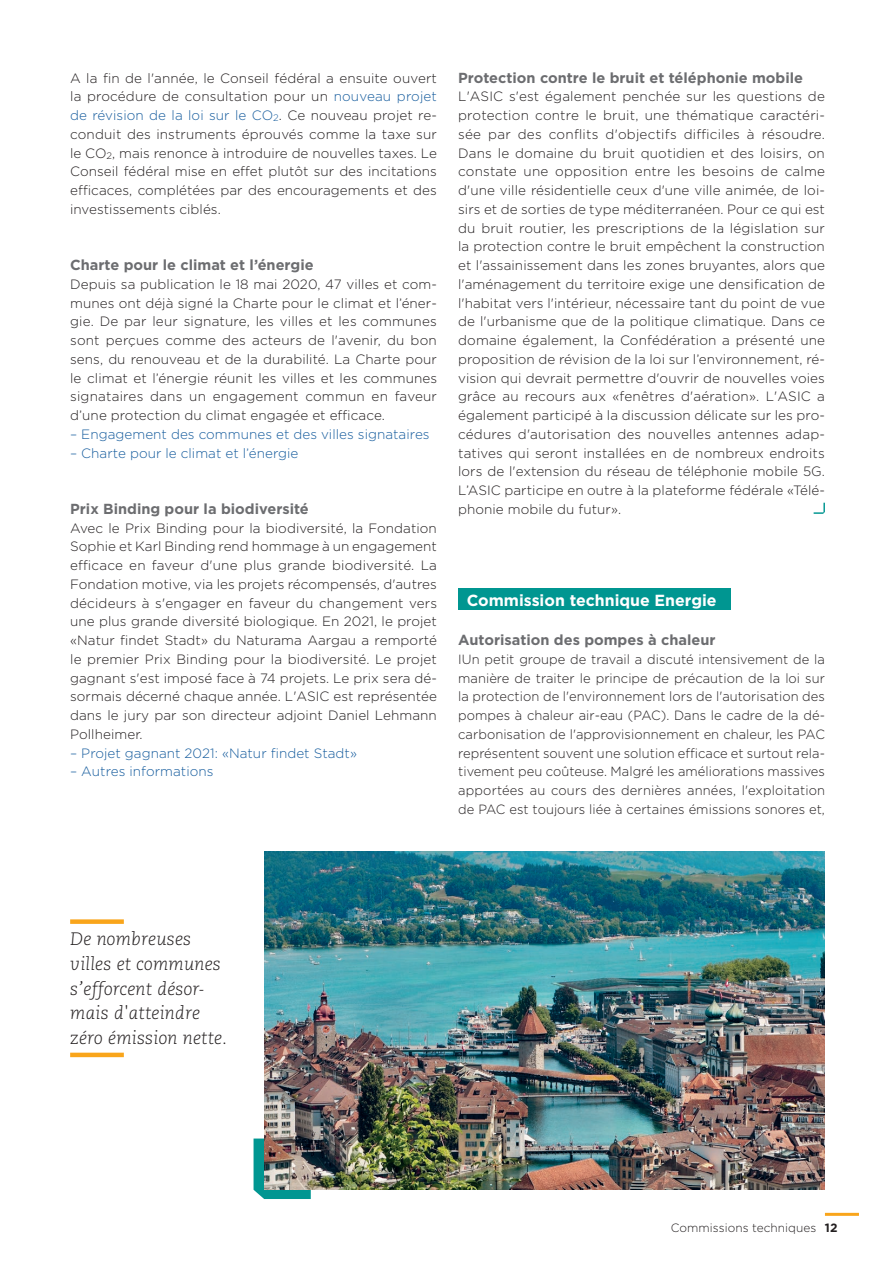
<style>
.page{position:relative;width:893px;height:1263px;background:#fff}
.page>*{position:absolute;margin:0;border:0;box-sizing:border-box;transform-origin:0 0}
.t1{font:italic 300 18px/24.8px "Caecilia LT Pro 46";letter-spacing:.01em;color:#231f20}
.t2{font:700 16.05px "Gotham";color:#fff}
.t3{font:700 14.55px "Gotham";color:#6c6d70}
.t4{font:300 13.5px/18.8px "Gotham";letter-spacing:.005em;color:#231f20;text-align:justify}
.t5{font:300 13.5px "Gotham";letter-spacing:.005em;color:#175d9e}
.t6{font:300 13.35px/18.8px "Gotham";letter-spacing:.005em;color:#231f20;text-align:justify}
.t7{font:300 12px "Gotham";letter-spacing:.005em;color:#231f20}
.t8{font:700 12px "Gotham";color:#231f20}
.s1{color:#175d9e}
</style>
<div class="page">
<hr style="left:825px;top:1213px;width:34px;height:3px;background:#f9a51b">
<svg style="left:254px;top:1138px;width:57px;height:61px"></svg>
<img style="left:264px;top:851px;width:561px;height:338px">
<div style="left:70px;top:919px;width:54px;height:5px;background:#f9a51b"></div>
<hr style="left:70px;top:1053px;width:54px;height:4px;background:#f9a51b">
<svg style="left:814px;top:503px;width:11px;height:11px"></svg>
<div style="left:458px;top:589px;width:272px;height:21px;background:#009691"></div>
<p class="t4" style="left:70px;top:68px;width:368px">A la fin de l'année, le Conseil fédéral a ensuite ouvert la procédure de consultation pour un <span class="s1">nouveau projet de révision de la loi sur le CO</span><sub>2</sub>. Ce nouveau projet re&shy;conduit des instruments éprouvés comme la taxe sur le CO<sub>2</sub>, mais renonce à introduire de nouvelles taxes. Le Conseil fédéral mise en effet plutôt sur des incitations efficaces, complétées par des encouragements et des investissements ciblés.</p>
<p class="t3" style="left:70px;top:255px;width:245px">Charte pour le climat et l’énergie</p>
<p class="t4" style="left:70px;top:274px;width:368px">Depuis sa publication le 18 mai 2020, 47 villes et com&shy;munes ont déjà signé la Charte pour le climat et l’éner&shy;gie. De par leur signature, les villes et les communes sont perçues comme des acteurs de l'avenir, du bon sens, du renouveau et de la durabilité. La Charte pour le climat et l’énergie réunit les villes et les communes signataires dans un engagement commun en faveur d’une protection du climat engagée et efficace.</p>
<p class="t5" style="left:70px;top:425px;width:361px">– Engagement des communes et des villes signataires</p>
<p class="t5" style="left:70px;top:444px;width:230px">– Charte pour le climat et l’énergie</p>
<p class="t3" style="left:70px;top:499px;width:240px">Prix Binding pour la biodiversité</p>
<p class="t4" style="left:70px;top:518px;width:368px">Avec le Prix Binding pour la biodiversité, la Fondation Sophie et Karl Binding rend hommage à un engagement efficace en faveur d'une plus grande biodiversité. La Fondation motive, via les projets récompensés, d'autres décideurs à s'engager en faveur du changement vers une plus grande diversité biologique. En 2021, le projet «Natur findet Stadt» du Naturama Aargau a remporté le premier Prix Binding pour la biodiversité. Le projet gagnant s'est imposé face à 74 projets. Le prix sera dé&shy;sormais décerné chaque année. L'ASIC est représentée dans le jury par son directeur adjoint Daniel Lehmann Pollheimer.</p>
<p class="t5" style="left:70px;top:744px;width:288px">– Projet gagnant 2021: «Natur findet Stadt»</p>
<p class="t5" style="left:70px;top:763px;width:145px">– Autres informations</p>
<p class="t3" style="left:458px;top:68px;width:346px">Protection contre le bruit et téléphonie mobile</p>
<p class="t4" style="left:458px;top:87px;width:368px">L'ASIC s'est également penchée sur les questions de protection contre le bruit, une thématique caractéri&shy;sée par des conflits d'objectifs difficiles à résoudre.<br>Dans le domaine du bruit quotidien et des loisirs, on constate une opposition entre les besoins de calme d'une ville résidentielle ceux d'une ville animée, de loi&shy;sirs et de sorties de type méditerranéen. Pour ce qui est du bruit routier, les prescriptions de la législation sur la protection contre le bruit empêchent la construction et l'assainissement dans les zones bruyantes, alors que l'aménagement du territoire exige une densification de l'habitat vers l'intérieur, nécessaire tant du point de vue de l'urbanisme que de la politique climatique. Dans ce domaine également, la Confédération a présenté une proposition de révision de la loi sur l’environnement, ré&shy;vision qui devrait permettre d'ouvrir de nouvelles voies grâce au recours aux «fenêtres d'aération». L'ASIC a également participé à la discussion délicate sur les pro&shy;cédures d'autorisation des nouvelles antennes adap&shy;tatives qui seront installées en de nombreux endroits lors de l'extension du réseau de téléphonie mobile 5G.<br>L’ASIC participe en outre à la plateforme fédérale «Télé&shy;phonie mobile du futur».</p>
<p class="t2" style="left:467px;top:589px;width:252px">Commission technique Energie</p>
<p class="t3" style="left:458px;top:630px;width:259px">Autorisation des pompes à chaleur</p>
<p class="t6" style="left:458px;top:649px;width:368px">IUn petit groupe de travail a discuté intensivement de la manière de traiter le principe de précaution de la loi sur la protection de l'environnement lors de l'autorisation des pompes à chaleur air-eau (PAC). Dans le cadre de la dé&shy;carbonisation de l'approvisionnement en chaleur, les PAC représentent souvent une solution efficace et surtout rela&shy;tivement peu coûteuse. Malgré les améliorations massives apportées au cours des dernières années, l'exploitation de PAC est toujours liée à certaines émissions sonores et,</p>
<h1 class="t1" style="left:70px;top:926px;width:159px">De nombreuses villes et communes s’efforcent désor&shy;mais d'atteindre zéro émission nette.</h1>
<p class="t7" style="left:671px;top:1220px;width:147px">Commissions techniques</p>
<p class="t8" style="left:825px;top:1220px;width:14px">12</p>
</div>
